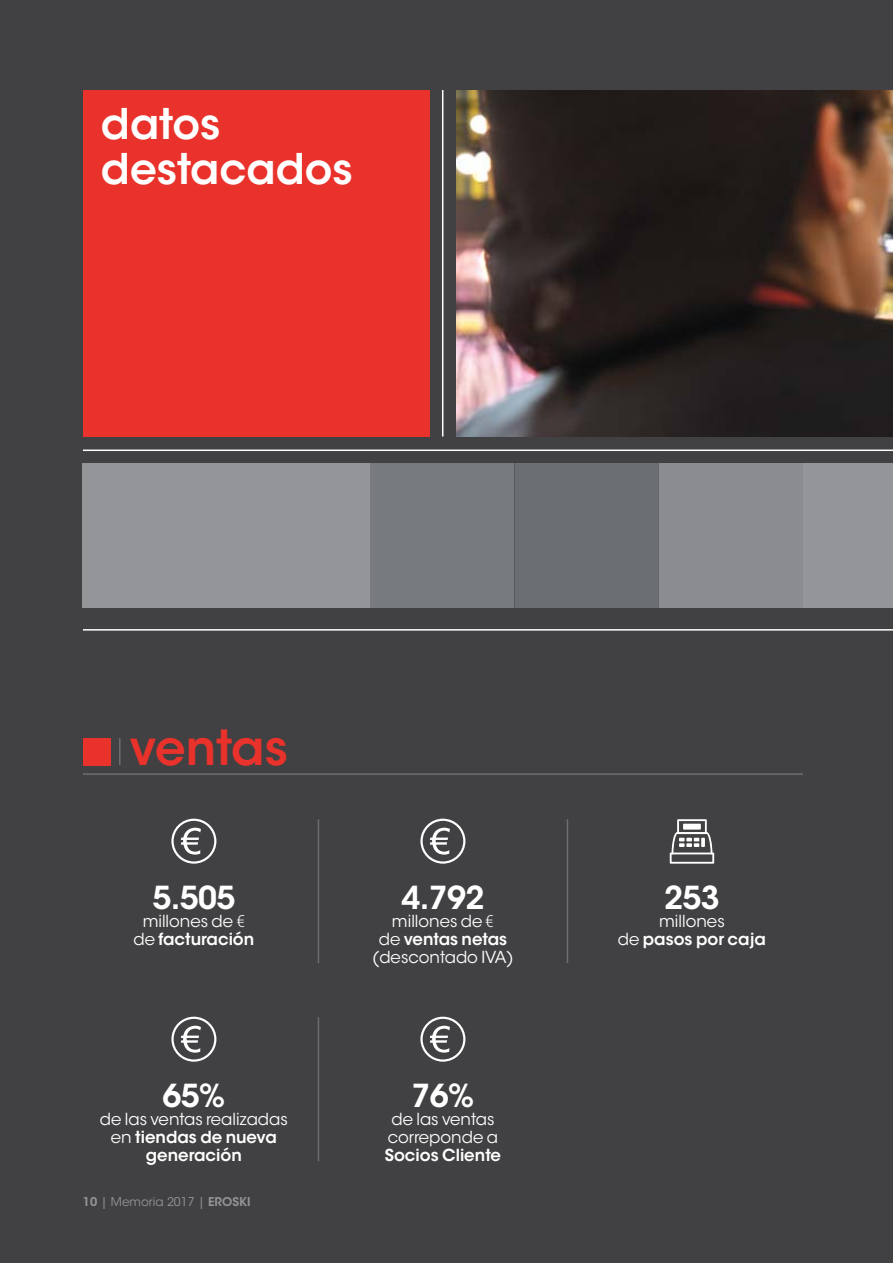
<style>
.page{position:relative;width:893px;height:1263px;background:#414042}
.page>*{position:absolute;margin:0;border:0;box-sizing:border-box;transform-origin:0 0}
._50_DD_titulito{font:600 48px "ITC Avant Garde Std";color:#e9322b}
._21_titulo_capitulo{font:600 42px/45px "ITC Avant Garde Std";color:#fff}
._50_DD_texto_numero{font:600 31.5px "ITC Avant Garde Std";letter-spacing:-.02em;color:#fff}
._50_DD_texto{font:16.5px/18px "ITC Avant Garde Std";color:#fff;text-align:center}
._50_DD_texto-2{font:600 16.5px/18px "ITC Avant Garde Std";color:#fff;text-align:center}
.z_folio{font:12px "ITC Avant Garde Std";color:#939598}
.s1{font-family:"Roboto";font-weight:300}
.s2{font-weight:600}
.s3{font-weight:400}
</style>
<div class="page">
<hr style="left:83px;top:629px;width:810px;height:2px;background:#fff">
<hr style="left:442px;top:90px;width:1px;height:347px;background:#fff">
<div style="left:83px;top:90px;width:346px;height:346px;background:#e9322b"></div>
<hr style="left:83px;top:449px;width:810px;height:2px;background:#fff">
<hr style="left:119px;top:738px;width:2px;height:27px;background:#6d6e71">
<hr style="left:318px;top:819px;width:1px;height:144px;background:#6d6e71">
<hr style="left:318px;top:1017px;width:1px;height:144px;background:#6d6e71">
<hr style="left:567px;top:819px;width:1px;height:144px;background:#6d6e71">
<hr style="left:83px;top:773px;width:720px;height:2px;background:#6d6e71">
<div style="left:83px;top:464px;width:810px;height:144px;background:#939598"></div>
<div style="left:659px;top:464px;width:144px;height:144px;background:#8a8c90"></div>
<div style="left:371px;top:464px;width:144px;height:144px;background:#787b7e"></div>
<div style="left:515px;top:464px;width:144px;height:144px;background:#6c6f72"></div>
<img style="left:456px;top:90px;width:437px;height:346px">
<svg style="left:181px;top:828px;width:20px;height:27px"></svg>
<div style="left:171px;top:819px;width:45px;height:45px;border:2px solid #fff;border-radius:50%"></div>
<svg style="left:181px;top:1026px;width:20px;height:27px"></svg>
<div style="left:171px;top:1017px;width:45px;height:45px;border:2px solid #fff;border-radius:50%"></div>
<svg style="left:430px;top:828px;width:20px;height:27px"></svg>
<div style="left:420px;top:819px;width:45px;height:45px;border:2px solid #fff;border-radius:50%"></div>
<svg style="left:430px;top:1026px;width:20px;height:27px"></svg>
<div style="left:420px;top:1017px;width:45px;height:45px;border:2px solid #fff;border-radius:50%"></div>
<svg style="left:670px;top:819px;width:44px;height:45px"></svg>
<div style="left:83px;top:738px;width:27px;height:27px;background:#e9322b"></div>
<p class="_21_titulo_capitulo" style="left:101px;top:101px;width:253px">datos destacados</p>
<h6 class="_50_DD_titulito" style="left:130px;top:717px;width:160px">ventas</h6>
<h6 class="_50_DD_texto_numero" style="left:152px;top:878px;width:84px">5.505</h6>
<h6 class="_50_DD_texto" style="left:134px;top:912px;width:122px">millones de <span class="s1">€ </span>de <span class="s2">facturación</span></h6>
<h6 class="_50_DD_texto_numero" style="left:163px;top:1076px;width:64px">65%</h6>
<h6 class="_50_DD_texto-2" style="left:100px;top:1110px;width:190px"><span class="s3">de las ventas realizadas en</span> tiendas de nueva generación</h6>
<h6 class="z_folio" style="left:83px;top:1194px;width:169px"><span class="s2">10</span> | Memoria 2017 | <span class="s2">EROSKI</span></h6>
<h6 class="_50_DD_texto_numero" style="left:401px;top:878px;width:84px">4.792</h6>
<h6 class="_50_DD_texto" style="left:372px;top:912px;width:143px">millones de <span class="s1">€<br></span>de <span class="s2">ventas netas </span>(descontado IVA)</h6>
<h6 class="_50_DD_texto_numero" style="left:412px;top:1076px;width:64px">76%</h6>
<h6 class="_50_DD_texto" style="left:385px;top:1110px;width:118px">de las ventas correponde a<br><span class="s2">Socios Cliente</span></h6>
<h6 class="_50_DD_texto_numero" style="left:664px;top:878px;width:57px">253</h6>
<h6 class="_50_DD_texto-2" style="left:618px;top:912px;width:150px"><span class="s3">millones<br>de</span> pasos por caja</h6>
</div>
